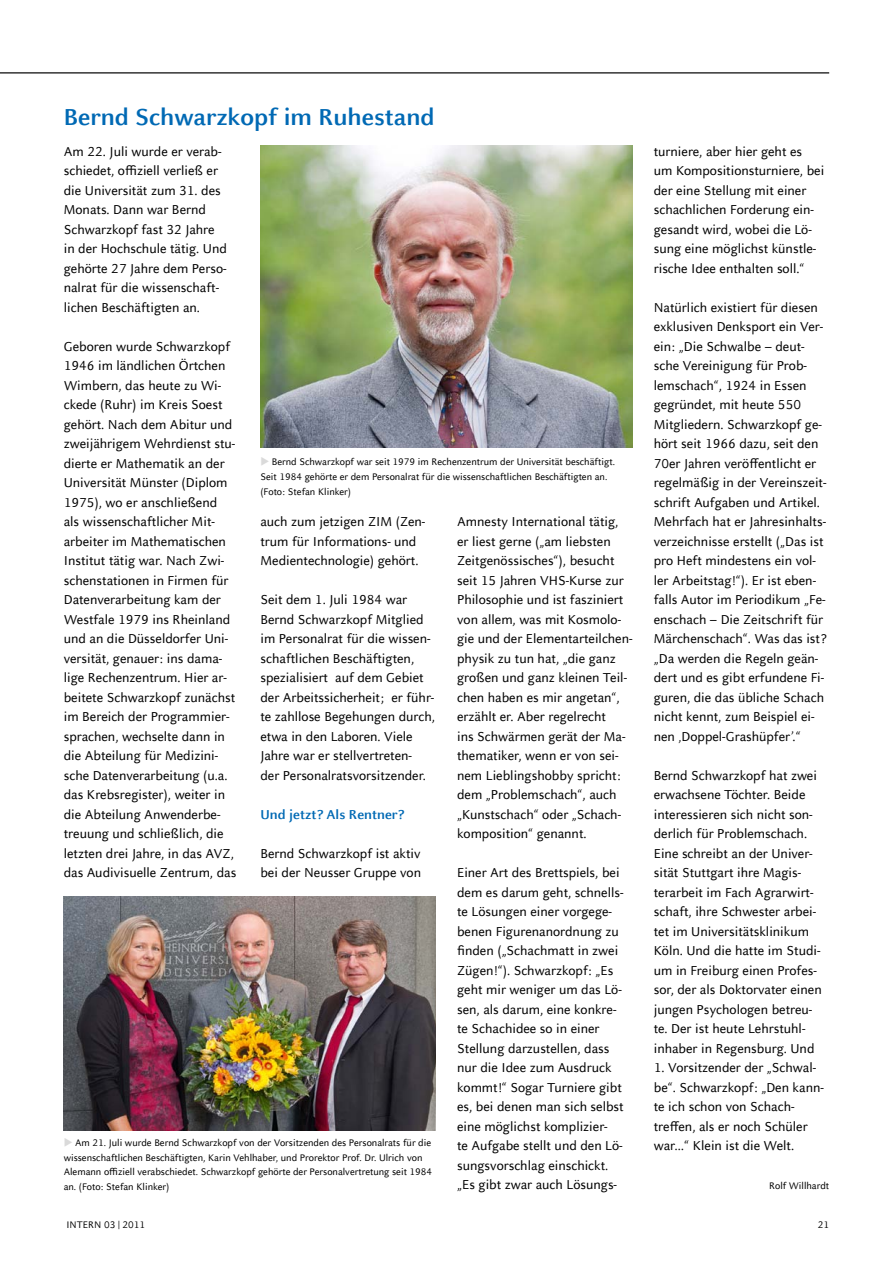
<style>
.page{position:relative;width:893px;height:1263px;background:#fff}
.page>*{position:absolute;margin:0;border:0;box-sizing:border-box;transform-origin:0 0}
.t1{font:700 25.5px "Celeste Sans Offc Pro";color:#0069b4}
.t2{font:14.25px/19.5px "Celeste Sans Offc Pro";color:#000}
.t3{font:700 14.25px "Celeste Sans Offc Pro";color:#0069b4}
.t4{font:10.5px/14.7px "Celeste Sans Offc Pro";color:#000}
.s1{color:#dadada}
</style>
<div class="page">
<hr style="left:0;top:72px;width:829px;height:1px;background:#000">
<img style="left:261px;top:145px;width:372px;height:303px">
<img style="left:64px;top:896px;width:372px;height:234px">
<h1 class="t1" style="left:64px;top:101px;width:372px">Bernd Schwarzkopf im Ruhestand</h1>
<p class="t2" style="left:64px;top:141px;width:165px">Am 22. Juli wurde er verab&shy;schiedet, offiziell verließ er die Universität zum 31. des<br>Monats. Dann war Bernd<br>Schwarzkopf fast 32 Jahre in der Hochschule tätig. Und gehörte 27 Jahre dem Perso&shy;nalrat für die wissenschaft&shy;lichen Beschäftigten an.</p>
<p class="t2" style="left:64px;top:336px;width:174px">Geboren wurde Schwarzkopf<br>1946 im ländlichen Örtchen<br>Wimbern, das heute zu Wi&shy;ckede (Ruhr) im Kreis Soest gehört. Nach dem Abitur und zweijährigem Wehrdienst stu&shy;dierte er Mathematik an der<br>Universität Münster (Diplom<br>1975), wo er anschließend als wissenschaftlicher Mit&shy;arbeiter im Mathematischen<br>Institut tätig war. Nach Zwi&shy;schenstationen in Firmen für<br>Datenverarbeitung kam der<br>Westfale 1979 ins Rheinland und an die Düsseldorfer Uni&shy;versität, genauer: ins dama&shy;lige Rechenzentrum. Hier ar&shy;beitete Schwarzkopf zunächst im Bereich der Programmier&shy;sprachen, wechselte dann in die Abteilung für Medizini&shy;sche Datenverarbeitung (u.a. das Krebsregister), weiter in die Abteilung Anwenderbe&shy;treuung und schließlich, die letzten drei Jahre, in das AVZ, das Audivisuelle Zentrum, das</p>
<p class="t4" style="left:260px;top:454px;width:356px"><span class="s1">◆</span> Bernd Schwarzkopf war seit 1979 im Rechenzentrum der Universität beschäftigt.<br>Seit 1984 gehörte er dem Personalrat für die wissenschaftlichen Beschäftigten an. (Foto: Stefan Klinker)</p>
<p class="t2" style="left:260px;top:512px;width:166px">auch zum jetzigen ZIM (Zen&shy;trum für Informations- und<br>Medientechnologie) gehört.</p>
<p class="t2" style="left:260px;top:590px;width:176px">Seit dem 1. Juli 1984 war<br>Bernd Schwarzkopf Mitglied im Personalrat für die wissen&shy;schaftlichen Beschäftigten, spezialisiert auf dem Gebiet der Arbeitssicherheit; er führ&shy;te zahllose Begehungen durch, etwa in den Laboren. Viele<br>Jahre war er stellvertreten-<br>der Personalratsvorsitzender.</p>
<p class="t3" style="left:260px;top:805px;width:145px">Und jetzt? Als Rentner?</p>
<p class="t2" style="left:260px;top:843px;width:162px">Bernd Schwarzkopf ist aktiv bei der Neusser Gruppe von</p>
<p class="t2" style="left:457px;top:511px;width:177px">Amnesty International tätig, er liest gerne („am liebsten<br>Zeitgenössisches“), besucht seit 15 Jahren VHS-Kurse zur<br>Philosophie und ist fasziniert von allem, was mit Kosmolo&shy;gie und der Elementarteilchen&shy;physik zu tun hat, „die ganz großen und ganz kleinen Teil&shy;chen haben es mir angetan“, erzählt er. Aber regelrecht<br>ins Schwärmen gerät der Ma&shy;thematiker, wenn er von sei&shy;nem Lieblingshobby spricht: dem „Problemschach“, auch „Kunstschach“ oder „Schach&shy;komposition“ genannt.</p>
<p class="t2" style="left:457px;top:862px;width:168px">Einer Art des Brettspiels, bei dem es darum geht, schnells&shy;te Lösungen einer vorgege&shy;benen Figurenanordnung zu finden („Schachmatt in zwei<br>Zügen!“). Schwarzkopf: „Es geht mir weniger um das Lö&shy;sen, als darum, eine konkre&shy;te Schachidee so in einer<br>Stellung darzustellen, dass nur die Idee zum Ausdruck kommt!“ Sogar Turniere gibt es, bei denen man sich selbst eine möglichst komplizier-<br>te Aufgabe stellt und den Lö&shy;sungsvorschlag einschickt. „Es gibt zwar auch Lösungs-</p>
<p class="t4" style="left:64px;top:1135px;width:370px"><span class="s1">◆</span> Am 21. Juli wurde Bernd Schwarzkopf von der Vorsitzenden des Personalrats für die wissenschaftlichen Beschäftigten, Karin Vehlhaber, und Prorektor Prof. Dr. Ulrich von Alemann offiziell verabschiedet. Schwarzkopf gehörte der Personalvertretung seit 1984 an. (Foto: Stefan Klinker)</p>
<p class="t2" style="left:654px;top:141px;width:172px">turniere, aber hier geht es um Kompositionsturniere, bei der eine Stellung mit einer schachlichen Forderung ein&shy;gesandt wird, wobei die Lö&shy;sung eine möglichst künstle&shy;rische Idee enthalten soll.“</p>
<p class="t2" style="left:654px;top:297px;width:174px">Natürlich existiert für diesen exklusiven Denksport ein Ver&shy;ein: „Die Schwalbe – deut&shy;sche Vereinigung für Prob&shy;lemschach“, 1924 in Essen gegründet, mit heute 550<br>Mitgliedern. Schwarzkopf ge&shy;hört seit 1966 dazu, seit den<br>70er Jahren veröffentlicht er regelmäßig in der Vereinszeit&shy;schrift Aufgaben und Artikel.<br>Mehrfach hat er Jahresinhalts&shy;verzeichnisse erstellt („Das ist pro Heft mindestens ein vol&shy;ler Arbeitstag!“). Er ist eben&shy;falls Autor im Periodikum „Fe&shy;enschach – Die Zeitschrift für<br>Märchenschach“. Was das ist? „Da werden die Regeln geän&shy;dert und es gibt erfundene Fi&shy;guren, die das übliche Schach nicht kennt, zum Beispiel ei&shy;nen ‚Doppel-Grashüpfer’.“</p>
<p class="t2" style="left:654px;top:765px;width:169px">Bernd Schwarzkopf hat zwei erwachsene Töchter. Beide interessieren sich nicht son&shy;derlich für Problemschach.<br>Eine schreibt an der Univer&shy;sität Stuttgart ihre Magis&shy;terarbeit im Fach Agrarwirt&shy;schaft, ihre Schwester arbei&shy;tet im Universitätsklinikum<br>Köln. Und die hatte im Studi&shy;um in Freiburg einen Profes&shy;sor, der als Doktorvater einen jungen Psychologen betreu&shy;te. Der ist heute Lehrstuhl&shy;inhaber in Regensburg. Und</p>
<p class="t2" style="left:654px;top:1057px;width:171px">1. Vorsitzender der „Schwal&shy;be“. Schwarzkopf: „Den kann&shy;te ich schon von Schach&shy;treffen, als er noch Schüler war…“ Klein ist die Welt.</p>
<p class="t4" style="left:769px;top:1178px;width:61px">Rolf Willhardt</p>
<p class="t4" style="left:66px;top:1217px;width:80px">INTERN 03 | 2011</p>
<p class="t4" style="left:818px;top:1217px;width:13px">21</p>
</div>
